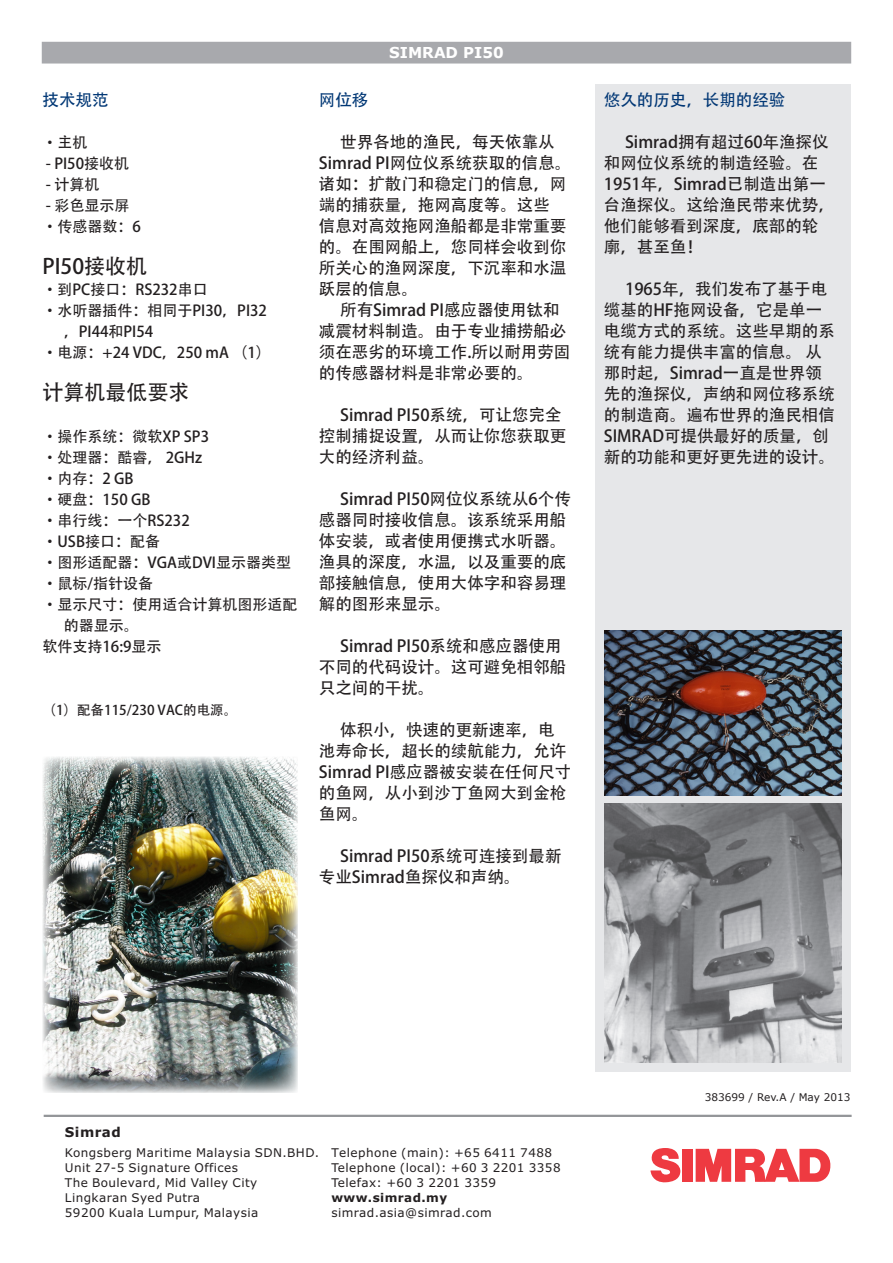
<style>
.page{position:relative;width:893px;height:1263px;background:#fff}
.page>*{position:absolute;margin:0;border:0;box-sizing:border-box;transform-origin:0 0}
.Heading02__Chinese{font:21px "Adobe Heiti Std";color:#231f20}
.Normal_chinese{font:16.5px/21px "Adobe Heiti Std";color:#231f20}
.Heading01_chinese{font:16.5px "Adobe Heiti Std";color:#013775}
.Bullet__chinese{font:15px/21px "Adobe Heiti Std";color:#231f20}
.Title04{font:700 15px "Verdana";color:#fff}
.Normal_small_w_o_int{font:13.5px "Adobe Heiti Std";color:#231f20}
.t1{font:700 13.5px "Verdana";letter-spacing:.035em;color:#231f20}
.t2{font:12px/14.9px "Verdana";letter-spacing:.035em;color:#231f20}
.t3{font:700 12px "Verdana";letter-spacing:.035em;color:#231f20}
.FileInfo{font:10.5px "Verdana";color:#231f20}
</style>
<div class="page">
<div style="left:43px;top:43px;width:807px;height:20px;background:#a8a9ad"></div>
<div style="left:42px;top:42px;width:809px;height:22px;border:2px solid #a8a9ad"></div>
<div style="left:595px;top:85px;width:255px;height:987px;background:#e6e7e9"></div>
<img style="left:604px;top:804px;width:237px;height:259px">
<img style="left:604px;top:631px;width:237px;height:164px">
<img style="left:43px;top:757px;width:255px;height:336px">
<hr style="left:44px;top:1115px;width:808px;height:2px;background:#939598">
<svg style="left:650px;top:1148px;width:30px;height:35px"></svg>
<div style="left:682px;top:1149px;width:10px;height:33px;background:#ee3a41"></div>
<svg style="left:696px;top:1149px;width:135px;height:33px"></svg>
<p class="Heading01_chinese" style="left:43px;top:90px;width:67px">技术规范</p>
<p class="Bullet__chinese" style="left:43px;top:132px;width:46px">•主机</p>
<p class="Bullet__chinese" style="left:46px;top:153px;width:85px">- PI50接收机</p>
<p class="Bullet__chinese" style="left:46px;top:174px;width:55px">- 计算机</p>
<p class="Bullet__chinese" style="left:46px;top:195px;width:85px">- 彩色显示屏</p>
<p class="Bullet__chinese" style="left:43px;top:216px;width:100px">•传感器数：6</p>
<p class="Heading02__Chinese" style="left:43px;top:253px;width:106px">PI50接收机</p>
<p class="Bullet__chinese" style="left:43px;top:279px;width:167px">•到PC接口：RS232串口</p>
<p class="Bullet__chinese" style="left:64px;top:300px;width:205px;text-indent:-21px">•水听器插件：相同于PI30，PI32，PI44和PI54</p>
<p class="Bullet__chinese" style="left:43px;top:342px;width:230px">•电源：+24 VDC，250 mA （1）</p>
<p class="Heading02__Chinese" style="left:43px;top:379px;width:148px">计算机最低要求</p>
<p class="Bullet__chinese" style="left:43px;top:426px;width:168px">•操作系统：微软XP SP3</p>
<p class="Bullet__chinese" style="left:43px;top:447px;width:161px">•处理器：酷睿， 2GHz</p>
<p class="Bullet__chinese" style="left:43px;top:468px;width:93px">•内存：2 GB</p>
<p class="Bullet__chinese" style="left:43px;top:489px;width:110px">•硬盘：150 GB</p>
<p class="Bullet__chinese" style="left:43px;top:510px;width:149px">•串行线：一个RS232</p>
<p class="Bullet__chinese" style="left:43px;top:531px;width:119px">•USB接口：配备</p>
<p class="Bullet__chinese" style="left:43px;top:552px;width:250px">•图形适配器：VGA或DVI显示器类型</p>
<p class="Bullet__chinese" style="left:43px;top:573px;width:112px">•鼠标/指针设备</p>
<p class="Bullet__chinese" style="left:64px;top:594px;width:235px;text-indent:-21px">•显示尺寸：使用适合计算机图形适配的器显示。</p>
<p class="Bullet__chinese" style="left:43px;top:636px;width:120px">软件支持16:9显示</p>
<p class="Normal_small_w_o_int" style="left:43px;top:701px;width:196px">（1）配备115/230 VAC的电源。</p>
<p class="Title04" style="left:389px;top:42px;width:116px">SIMRAD PI50</p>
<p class="Heading01_chinese" style="left:319px;top:90px;width:51px">网位移</p>
<p class="Normal_chinese" style="left:319px;top:131px;width:254px;text-indent:21px">世界各地的渔民，每天依靠从<br>Simrad PI网位仪系统获取的信息。诸如：扩散门和稳定门的信息，网端的捕获量，拖网高度等。这些<br>信息对高效拖网渔船都是非常重要的。在围网船上，您同样会收到你所关心的渔网深度，下沉率和水温跃层的信息。</p>
<p class="Normal_chinese" style="left:319px;top:299px;width:253px;text-indent:21px">所有Simrad PI感应器使用钛和减震材料制造。由于专业捕捞船必须在恶劣的环境工作.所以耐用劳固的传感器材料是非常必要的。</p>
<p class="Normal_chinese" style="left:319px;top:404px;width:249px;text-indent:21px">Simrad PI50系统，可让您完全控制捕捉设置，从而让你您获取更大的经济利益。</p>
<p class="Normal_chinese" style="left:319px;top:488px;width:253px;text-indent:21px">Simrad PI50网位仪系统从6个传感器同时接收信息。该系统采用船体安装，或者使用便携式水听器。渔具的深度，水温，以及重要的底部接触信息，使用大体字和容易理解的图形来显示。</p>
<p class="Normal_chinese" style="left:319px;top:635px;width:249px;text-indent:21px">Simrad PI50系统和感应器使用不同的代码设计。这可避免相邻船只之间的干扰。</p>
<p class="Normal_chinese" style="left:319px;top:719px;width:254px;text-indent:21px">体积小，快速的更新速率，电池寿命长，超长的续航能力，允许<br>Simrad PI感应器被安装在任何尺寸的鱼网，从小到沙丁鱼网大到金枪鱼网。</p>
<p class="Normal_chinese" style="left:319px;top:845px;width:244px;text-indent:21px">Simrad PI50系统可连接到最新专业Simrad鱼探仪和声纳。</p>
<p class="Heading01_chinese" style="left:604px;top:90px;width:183px">悠久的历史，长期的经验</p>
<p class="Normal_chinese" style="left:604px;top:131px;width:232px;text-indent:21px">Simrad拥有超过60年渔探仪和网位仪系统的制造经验。在<br>1951年，Simrad已制造出第一台渔探仪。这给渔民带来优势，他们能够看到深度，底部的轮廓，甚至鱼！</p>
<p class="Normal_chinese" style="left:604px;top:278px;width:232px;text-indent:21px">1965年，我们发布了基于电缆基的HF拖网设备，它是单一电缆方式的系统。这些早期的系统有能力提供丰富的信息。 从那时起，Simrad一直是世界领先的渔探仪，声纳和网位移系统的制造商。遍布世界的渔民相信<br>SIMRAD可提供最好的质量，创新的功能和更好更先进的设计。</p>
<p class="t1" style="left:65px;top:1126px;width:57px">Simrad</p>
<p class="t2" style="left:65px;top:1146px;width:256px">Kongsberg Maritime Malaysia SDN.BHD.<br>Unit 27-5 Signature Offices<br>The Boulevard, Mid Valley City<br>Lingkaran Syed Putra<br>59200 Kuala Lumpur, Malaysia</p>
<p class="t2" style="left:331px;top:1146px;width:231px">Telephone (main): +65 6411 7488<br>Telephone (local): +60 3 2201 3358<br>Telefax: +60 3 2201 3359</p>
<p class="t2" style="left:331px;top:1206px;width:162px">simrad.asia@simrad.com</p>
<p class="t3" style="left:331px;top:1192px;width:117px">www.simrad.my</p>
<p class="FileInfo" style="left:705px;top:1090px;width:147px">383699 / Rev.A / May 2013</p>
</div>
